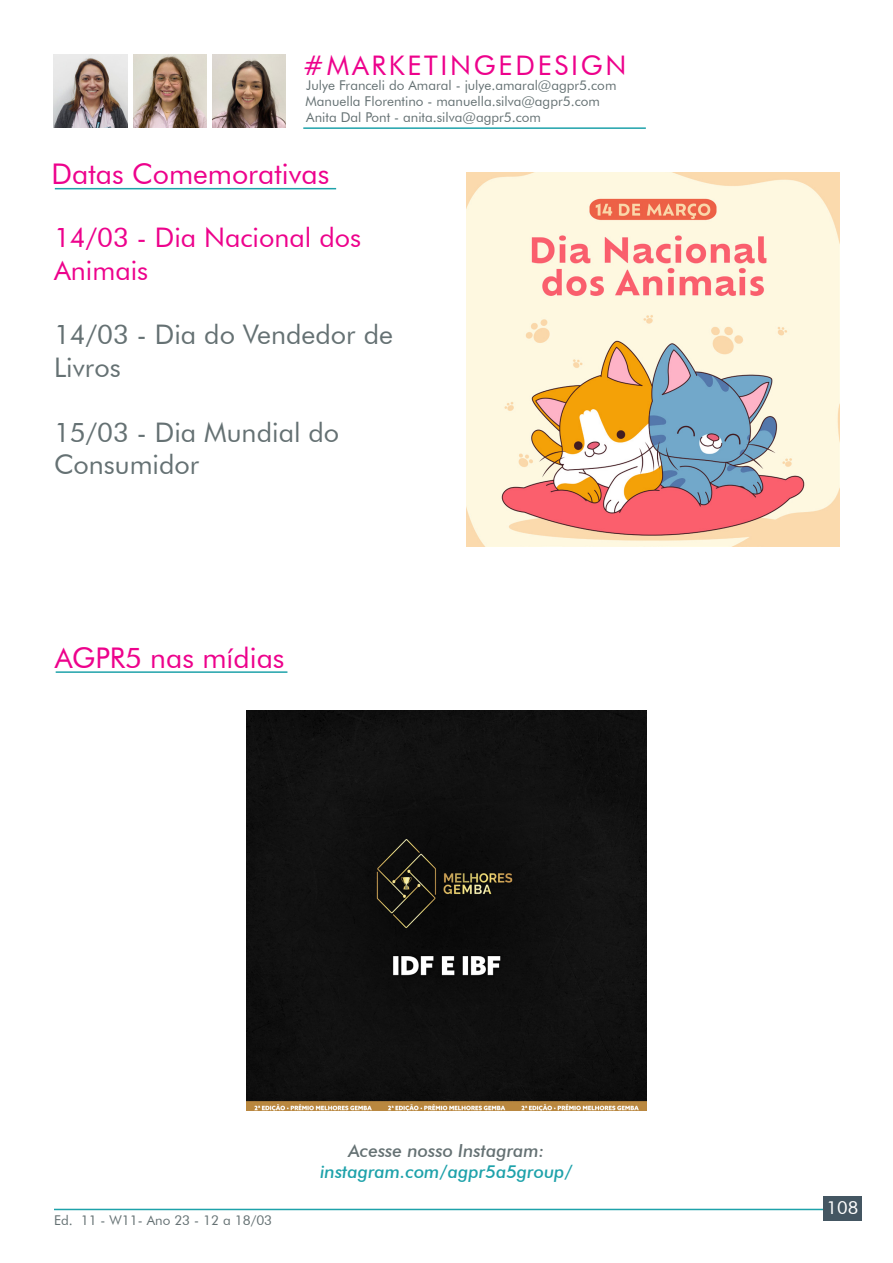
<style>
.page{position:relative;width:893px;height:1263px;background:#fff}
.page>*{position:absolute;margin:0;border:0;box-sizing:border-box;transform-origin:0 0}
.t1{font:28.5px "Futura BT";color:#ed028c}
.t2{font:27px/32.4px "Futura BT";color:#657173}
.t3{font:27px/32.4px "Futura BT";color:#ed028c}
.t4{font:27px "Futura BT";letter-spacing:.1em;color:#ed028c}
.t5{font:italic 500 18px "Futura BT";color:#1ea2aa}
.t6{font:italic 500 18px "Futura BT";color:#657173}
.t7{font:18px "Futura BT";color:#fff}
.t8{font:13.5px "Futura BT";color:#657173}
</style>
<div class="page">
<hr style="left:54px;top:1209px;width:785px;height:1px;background:#1ea2aa">
<div style="left:823px;top:1197px;width:39px;height:24px;background:#445662"></div>
<hr style="left:303px;top:127px;width:343px;height:2px;background:#1ea2aa">
<img style="left:54px;top:54px;width:73px;height:74px">
<img style="left:133px;top:54px;width:74px;height:74px">
<img style="left:212px;top:54px;width:74px;height:74px">
<hr style="left:55px;top:188px;width:281px;height:1px;background:#1ea2aa">
<img style="left:466px;top:172px;width:373px;height:374px">
<hr style="left:56px;top:671px;width:231px;height:2px;background:#1ea2aa">
<div style="left:247px;top:710px;width:399px;height:400px;background:#101010"></div>
<p class="t4" style="left:303px;top:49px;width:325px">#MARKETINGEDESIGN</p>
<p class="t8" style="left:306px;top:77px;width:312px">Julye Franceli do Amaral - julye.amaral@agpr5.com</p>
<p class="t8" style="left:306px;top:93px;width:296px">Manuella Florentino - manuella.silva@agpr5.com</p>
<p class="t8" style="left:306px;top:109px;width:236px">Anita Dal Pont - anita.silva@agpr5.com</p>
<p class="t1" style="left:52px;top:157px;width:279px">Datas Comemorativas</p>
<p class="t3" style="left:54px;top:221px;width:309px">14/03 - Dia Nacional dos<br>Animais</p>
<p class="t2" style="left:54px;top:318px;width:340px">14/03 - Dia do Vendedor de<br>Livros</p>
<p class="t2" style="left:54px;top:415px;width:287px">15/03 - Dia Mundial do<br>Consumidor</p>
<p class="t1" style="left:55px;top:640px;width:231px">AGPR5 nas mídias</p>
<p class="t8" style="left:54px;top:1212px;width:220px">Ed. 11 - W11- Ano 23 - 12 a 18/03</p>
<p class="t6" style="left:348px;top:1139px;width:198px">Acesse nosso Instagram:</p>
<p class="t5" style="left:320px;top:1161px;width:254px">instagram.com/agpr5a5group/</p>
<h3 class="t7" style="left:826px;top:1197px;width:33px">108</h3>
</div>
